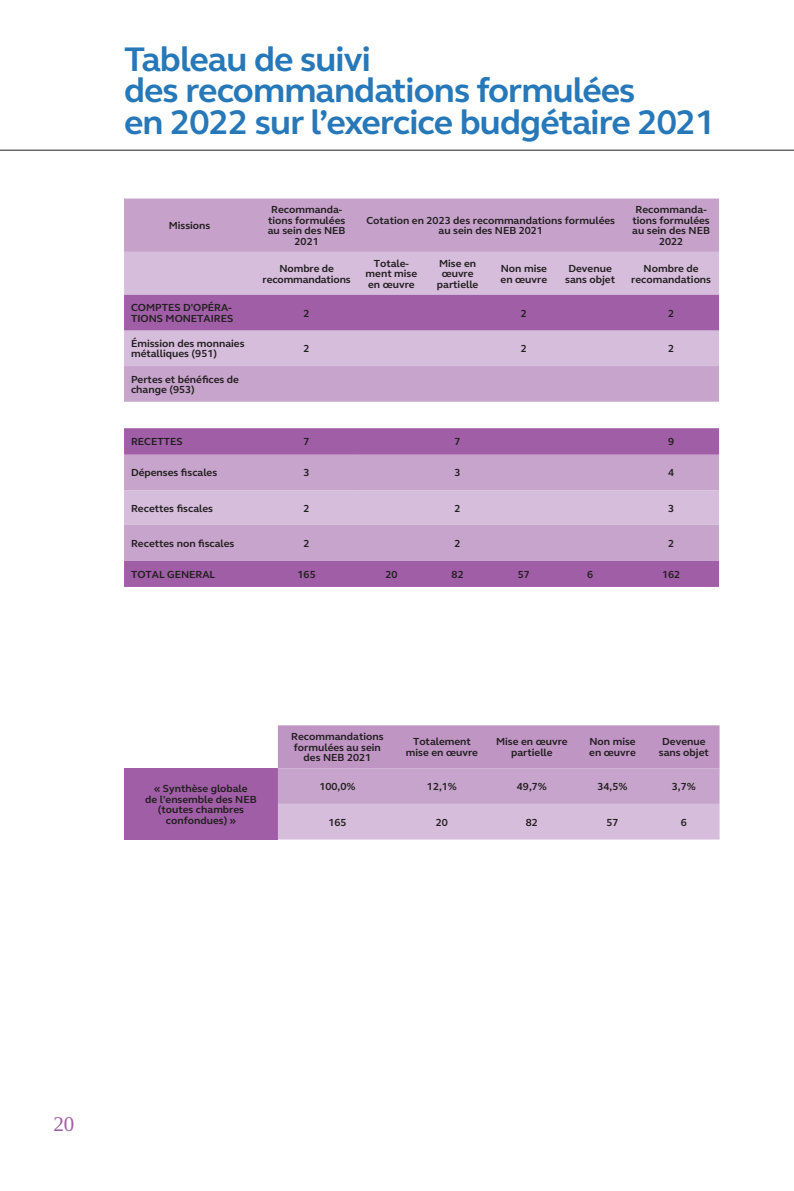
<style>
.page{position:relative;width:794px;height:1191px;background:#fff}
.page>*{position:absolute;margin:0;border:0;box-sizing:border-box;transform-origin:0 0}
.En-Tête_page_Paire{font:700 35px/31.5px "FS Elliot";letter-spacing:-.025em;color:#2778b9}
.t1{font:21px "Liberation Serif";color:#a05ea6}
.Sous-Sous-Titre{font:700 10.5px/10.5px "FS Elliot";color:#231f20;text-align:center}
</style>
<div class="page">
<hr style="left:0;top:150px;width:794px;height:1px;background:#231f20">
<div style="left:124px;top:198px;width:595px;height:54px;background:#c6a2cb"></div>
<div style="left:124px;top:252px;width:595px;height:43px;background:#d5bddb"></div>
<svg style="left:124px;top:295px;width:595px;height:292px;background:#b381b9"></svg>
<svg style="left:124px;top:366px;width:595px;height:194px;fill:#c7a4cc"></svg>
<svg style="left:124px;top:428px;width:595px;height:27px;background:#a160a7"></svg>
<div style="left:124px;top:768px;width:154px;height:71px;background:#a05ea6"></div>
<svg style="left:278px;top:725px;width:441px;height:114px;background:#c8a6cd"></svg>
<p class="En-Tête_page_Paire" style="left:124px;top:43px;width:593px">Tableau de suivi<br>des recommandations formulées<br>en 2022 sur l’exercice budgétaire 2021</p>
<p class="Sous-Sous-Titre" style="left:169px;top:220px;width:43px">Missions</p>
<p class="Sous-Sous-Titre" style="left:268px;top:204px;width:79px">Recommanda&shy;tions formulées au sein des NEB<br>2021</p>
<p class="Sous-Sous-Titre" style="left:366px;top:215px;width:250px">Cotation en 2023 des recommandations formulées au sein des NEB 2021</p>
<p class="Sous-Sous-Titre" style="left:632px;top:204px;width:79px">Recommanda&shy;tions formulées au sein des NEB<br>2022</p>
<p class="Sous-Sous-Titre" style="left:262px;top:263px;width:90px">Nombre de recommandations</p>
<p class="Sous-Sous-Titre" style="left:365px;top:258px;width:53px">Totale&shy;ment mise en œuvre</p>
<p class="Sous-Sous-Titre" style="left:437px;top:258px;width:43px">Mise en œuvre partielle</p>
<p class="Sous-Sous-Titre" style="left:500px;top:263px;width:48px;text-align:left">Non mise en œuvre</p>
<p class="Sous-Sous-Titre" style="left:565px;top:263px;width:51px">Devenue sans objet</p>
<p class="Sous-Sous-Titre" style="left:631px;top:263px;width:81px">Nombre de recomandations</p>
<p class="Sous-Sous-Titre" style="left:131px;top:302px;width:104px;text-align:left">COMPTES D'OPÉRA-<br>TIONS MONETAIRES</p>
<p class="Sous-Sous-Titre" style="left:304px;top:307px;width:8px">2</p>
<p class="Sous-Sous-Titre" style="left:521px;top:307px;width:8px">2</p>
<p class="Sous-Sous-Titre" style="left:668px;top:307px;width:8px">2</p>
<p class="Sous-Sous-Titre" style="left:131px;top:338px;width:115px;text-align:left">Émission des monnaies métalliques (951)</p>
<p class="Sous-Sous-Titre" style="left:304px;top:343px;width:8px">2</p>
<p class="Sous-Sous-Titre" style="left:521px;top:343px;width:8px">2</p>
<p class="Sous-Sous-Titre" style="left:668px;top:343px;width:8px">2</p>
<p class="Sous-Sous-Titre" style="left:131px;top:373px;width:109px;text-align:left">Pertes et bénéfices de change (953)</p>
<p class="Sous-Sous-Titre" style="left:131px;top:436px;width:53px">RECETTES</p>
<p class="Sous-Sous-Titre" style="left:304px;top:436px;width:8px">7</p>
<p class="Sous-Sous-Titre" style="left:454px;top:436px;width:8px">7</p>
<p class="Sous-Sous-Titre" style="left:668px;top:436px;width:8px">9</p>
<p class="Sous-Sous-Titre" style="left:131px;top:467px;width:88px">Dépenses fiscales</p>
<p class="Sous-Sous-Titre" style="left:304px;top:467px;width:8px">3</p>
<p class="Sous-Sous-Titre" style="left:454px;top:467px;width:8px">3</p>
<p class="Sous-Sous-Titre" style="left:668px;top:467px;width:8px">4</p>
<p class="Sous-Sous-Titre" style="left:131px;top:502px;width:83px">Recettes fiscales</p>
<p class="Sous-Sous-Titre" style="left:304px;top:502px;width:8px">2</p>
<p class="Sous-Sous-Titre" style="left:454px;top:502px;width:8px">2</p>
<p class="Sous-Sous-Titre" style="left:668px;top:502px;width:8px">3</p>
<p class="Sous-Sous-Titre" style="left:131px;top:537px;width:105px">Recettes non fiscales</p>
<p class="Sous-Sous-Titre" style="left:304px;top:537px;width:8px">2</p>
<p class="Sous-Sous-Titre" style="left:454px;top:537px;width:8px">2</p>
<p class="Sous-Sous-Titre" style="left:668px;top:537px;width:8px">2</p>
<p class="Sous-Sous-Titre" style="left:131px;top:568px;width:86px">TOTAL GENERAL</p>
<p class="Sous-Sous-Titre" style="left:297px;top:568px;width:20px">165</p>
<p class="Sous-Sous-Titre" style="left:385px;top:568px;width:14px">20</p>
<p class="Sous-Sous-Titre" style="left:451px;top:568px;width:14px">82</p>
<p class="Sous-Sous-Titre" style="left:518px;top:568px;width:14px">57</p>
<p class="Sous-Sous-Titre" style="left:587px;top:568px;width:8px">6</p>
<p class="Sous-Sous-Titre" style="left:662px;top:568px;width:20px">162</p>
<p class="Sous-Sous-Titre" style="left:291px;top:731px;width:94px">Recommandations formulées au sein des NEB 2021</p>
<p class="Sous-Sous-Titre" style="left:406px;top:736px;width:74px">Totalement mise en œuvre</p>
<p class="Sous-Sous-Titre" style="left:496px;top:736px;width:73px">Mise en œuvre partielle</p>
<p class="Sous-Sous-Titre" style="left:589px;top:736px;width:48px;text-align:left">Non mise en œuvre</p>
<p class="Sous-Sous-Titre" style="left:659px;top:736px;width:51px">Devenue sans objet</p>
<p class="Sous-Sous-Titre" style="left:145px;top:783px;width:113px">« Synthèse globale<br>de l'ensemble des NEB (toutes chambres confondues) »</p>
<p class="Sous-Sous-Titre" style="left:319px;top:781px;width:38px">100,0%</p>
<p class="Sous-Sous-Titre" style="left:427px;top:781px;width:31px">12,1%</p>
<p class="Sous-Sous-Titre" style="left:517px;top:781px;width:31px">49,7%</p>
<p class="Sous-Sous-Titre" style="left:597px;top:781px;width:31px">34,5%</p>
<p class="Sous-Sous-Titre" style="left:672px;top:781px;width:25px">3,7%</p>
<p class="Sous-Sous-Titre" style="left:328px;top:816px;width:20px">165</p>
<p class="Sous-Sous-Titre" style="left:436px;top:816px;width:14px">20</p>
<p class="Sous-Sous-Titre" style="left:526px;top:816px;width:14px">82</p>
<p class="Sous-Sous-Titre" style="left:606px;top:816px;width:14px">57</p>
<p class="Sous-Sous-Titre" style="left:681px;top:816px;width:8px">6</p>
<h2 class="t1" style="left:53px;top:1110px;width:22px">20</h2>
</div>
